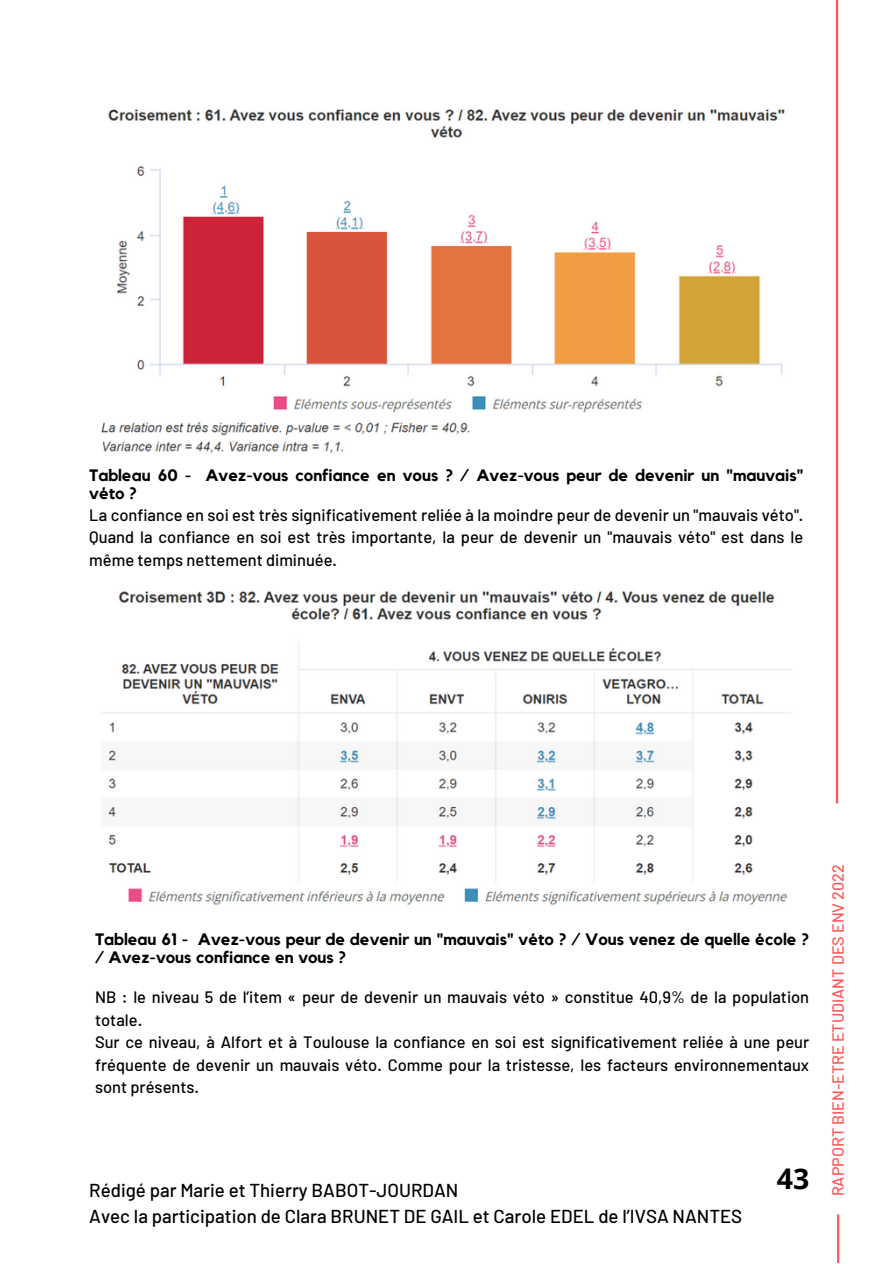
<style>
.page{position:relative;width:893px;height:1264px;background:#fff}
.page>*{position:absolute;margin:0;border:0;box-sizing:border-box;transform-origin:0 0}
.t1{font:700 28.5px "Open Sans";color:#000}
.t2{font:500 18.75px "Barlow";color:#000}
.t3{font:500 16.5px/22.5px "Barlow";color:#000;text-align:justify}
.t4{font:700 16.5px/18px "Kollektif";color:#000}
.t5{font:500 16.05px "Barlow";color:#ff5757}
</style>
<div class="page">
<hr style="left:835px;top:0;width:3px;height:803px;background:#ff5757">
<hr style="left:837px;top:1214px;width:2px;height:48px;background:#ff5757">
<img style="left:101px;top:109px;width:684px;height:345px">
<img style="left:102px;top:591px;width:689px;height:314px">
<p class="t4" style="left:89px;top:467px;width:715px">Tableau 60 - Avez-vous confiance en vous ? / Avez-vous peur de devenir un "mauvais" véto ?</p>
<p class="t3" style="left:89px;top:503px;width:715px">La confiance en soi est très significativement reliée à la moindre peur de devenir un "mauvais véto".<br>Quand la confiance en soi est très importante, la peur de devenir un "mauvais véto" est dans le même temps nettement diminuée.</p>
<p class="t4" style="left:95px;top:931px;width:715px">Tableau 61 - Avez-vous peur de devenir un "mauvais" véto ? / Vous venez de quelle école ? / Avez-vous confiance en vous ?</p>
<p class="t3" style="left:95px;top:985px;width:715px">NB : le niveau 5 de l’item « peur de devenir un mauvais véto » constitue 40,9% de la population totale.</p>
<p class="t3" style="left:95px;top:1030px;width:715px">Sur ce niveau, à Alfort et à Toulouse la confiance en soi est significativement reliée à une peur fréquente de devenir un mauvais véto. Comme pour la tristesse, les facteurs environnementaux sont présents.</p>
<p class="t2" style="left:89px;top:1178px;width:370px">Rédigé par Marie et Thierry BABOT-JOURDAN</p>
<p class="t2" style="left:89px;top:1203px;width:654px">Avec la participation de Clara BRUNET DE GAIL et Carole EDEL de l’IVSA NANTES</p>
<p class="t1" style="left:776px;top:1158px;width:34px">43</p>
<p class="t5" style="left:827px;top:1196px;width:333px;rotate:-90deg">RAPPORT BIEN-ETRE ETUDIANT DES ENV 2022</p>
</div>
